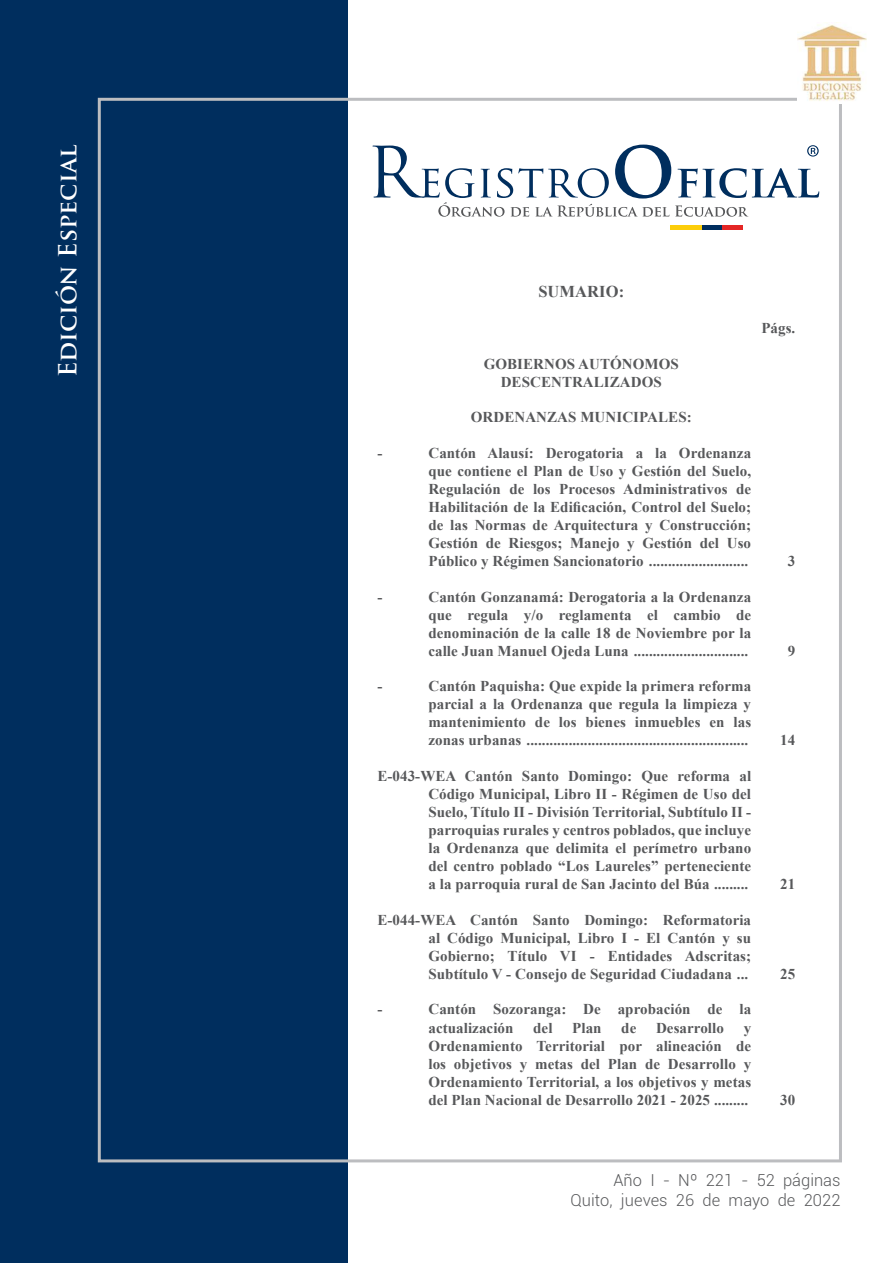
<style>
.page{position:relative;width:893px;height:1263px;background:#fff}
.page>*{position:absolute;margin:0;border:0;box-sizing:border-box;transform-origin:0 0}
.t1{font:700 24.3px "Trajan Pro";color:#fff}
.t2{font:300 16.5px "Roboto";letter-spacing:.005em;color:#57585a}
.Sumario_Title{font:700 16.5px "Times New Roman";letter-spacing:.005em;color:#57585a}
.Sumario_Tab_1{font:700 15px/18px "Times New Roman";letter-spacing:.005em;color:#57585a;text-align:justify}
.Sumario_Center{font:700 15px/18px "Times New Roman";letter-spacing:.005em;color:#57585a;text-align:center}
.Sumario_Numero{font:700 15px "Times New Roman";letter-spacing:.005em;color:#57585a}
</style>
<div class="page">
<div style="left:0;top:0;width:348px;height:1263px;background:#002e5e"></div>
<div style="left:670px;top:225px;width:32px;height:5px;background:#fccd0a"></div>
<div style="left:702px;top:225px;width:21px;height:5px;background:#002e5e"></div>
<div style="left:723px;top:225px;width:20px;height:5px;background:#e42625"></div>
<svg style="left:372px;top:145px;width:447px;height:72px"></svg>
<img style="left:798px;top:24px;width:69px;height:77px">
<p class="t1" style="left:53px;top:377px;width:234px;rotate:-90deg">Edición Especial</p>
<p class="Sumario_Title" style="left:538px;top:280px;width:87px">SUMARIO:</p>
<p class="Sumario_Center" style="left:484px;top:354px;width:197px">GOBIERNOS AUTÓNOMOS<br>DESCENTRALIZADOS</p>
<p class="Sumario_Center" style="left:471px;top:408px;width:222px">ORDENANZAS MUNICIPALES:</p>
<p class="Sumario_Tab_1" style="left:377px;top:444px;width:6px">-</p>
<p class="Sumario_Tab_1" style="left:428px;top:444px;width:324px">Cantón Alausí: Derogatoria a la Ordenanza que contiene el Plan de Uso y Gestión del Suelo, Regulación de los Procesos Administrativos de Habilitación de la Edificación, Control del Suelo; de las Normas de Arquitectura y Construcción; Gestión de Riesgos; Manejo y Gestión del Uso Público y Régimen Sancionatorio ..........................</p>
<p class="Sumario_Tab_1" style="left:377px;top:587px;width:6px">-</p>
<p class="Sumario_Tab_1" style="left:428px;top:587px;width:324px">Cantón Gonzanamá: Derogatoria a la Ordenanza que regula y/o reglamenta el cambio de denominación de la calle 18 de Noviembre por la calle Juan Manuel Ojeda Luna ..............................</p>
<p class="Sumario_Tab_1" style="left:377px;top:677px;width:6px">-</p>
<p class="Sumario_Tab_1" style="left:428px;top:677px;width:324px">Cantón Paquisha: Que expide la primera reforma parcial a la Ordenanza que regula la limpieza y mantenimiento de los bienes inmuebles en las zonas urbanas ..........................................................</p>
<p class="Sumario_Tab_1" style="left:428px;top:767px;width:324px;text-indent:-51px">E-043-WEA Cantón Santo Domingo: Que reforma al Código Municipal, Libro II - Régimen de Uso del Suelo, Título II - División Territorial, Subtítulo II - parroquias rurales y centros poblados, que incluye la Ordenanza que delimita el perímetro urbano del centro poblado “Los Laureles” perteneciente a la parroquia rural de San Jacinto del Búa .........</p>
<p class="Sumario_Tab_1" style="left:428px;top:910px;width:324px;text-indent:-51px">E-044-WEA Cantón Santo Domingo: Reformatoria al Código Municipal, Libro I - El Cantón y su Gobierno; Título VI - Entidades Adscritas; Subtítulo V - Consejo de Seguridad Ciudadana ...</p>
<p class="Sumario_Tab_1" style="left:377px;top:1000px;width:6px">-</p>
<p class="Sumario_Tab_1" style="left:428px;top:1000px;width:324px">Cantón Sozoranga: De aprobación de la actualización</p>
<p class="Sumario_Tab_1" style="left:533px;top:1018px;width:21px">del</p>
<p class="Sumario_Tab_1" style="left:572px;top:1018px;width:31px">Plan</p>
<p class="Sumario_Tab_1" style="left:621px;top:1018px;width:17px">de</p>
<p class="Sumario_Tab_1" style="left:656px;top:1018px;width:69px">Desarrollo</p>
<p class="Sumario_Tab_1" style="left:428px;top:1018px;width:324px;text-indent:315px">y Ordenamiento Territorial por alineación de los objetivos y metas del Plan de Desarrollo y Ordenamiento Territorial, a los objetivos y metas del Plan Nacional de Desarrollo 2021 - 2025 .........</p>
<p class="Sumario_Numero" style="left:761px;top:318px;width:36px">Págs.</p>
<p class="Sumario_Numero" style="left:788px;top:551px;width:9px">3</p>
<p class="Sumario_Numero" style="left:788px;top:640px;width:9px">9</p>
<p class="Sumario_Numero" style="left:780px;top:730px;width:17px">14</p>
<p class="Sumario_Numero" style="left:780px;top:874px;width:17px">21</p>
<p class="Sumario_Numero" style="left:780px;top:963px;width:17px">25</p>
<p class="Sumario_Numero" style="left:780px;top:1089px;width:17px">30</p>
<p class="t2" style="left:613px;top:1169px;width:229px">Año I - Nº 221 - 52 páginas</p>
<p class="t2" style="left:570px;top:1189px;width:272px">Quito, jueves 26 de mayo de 2022</p>
</div>
